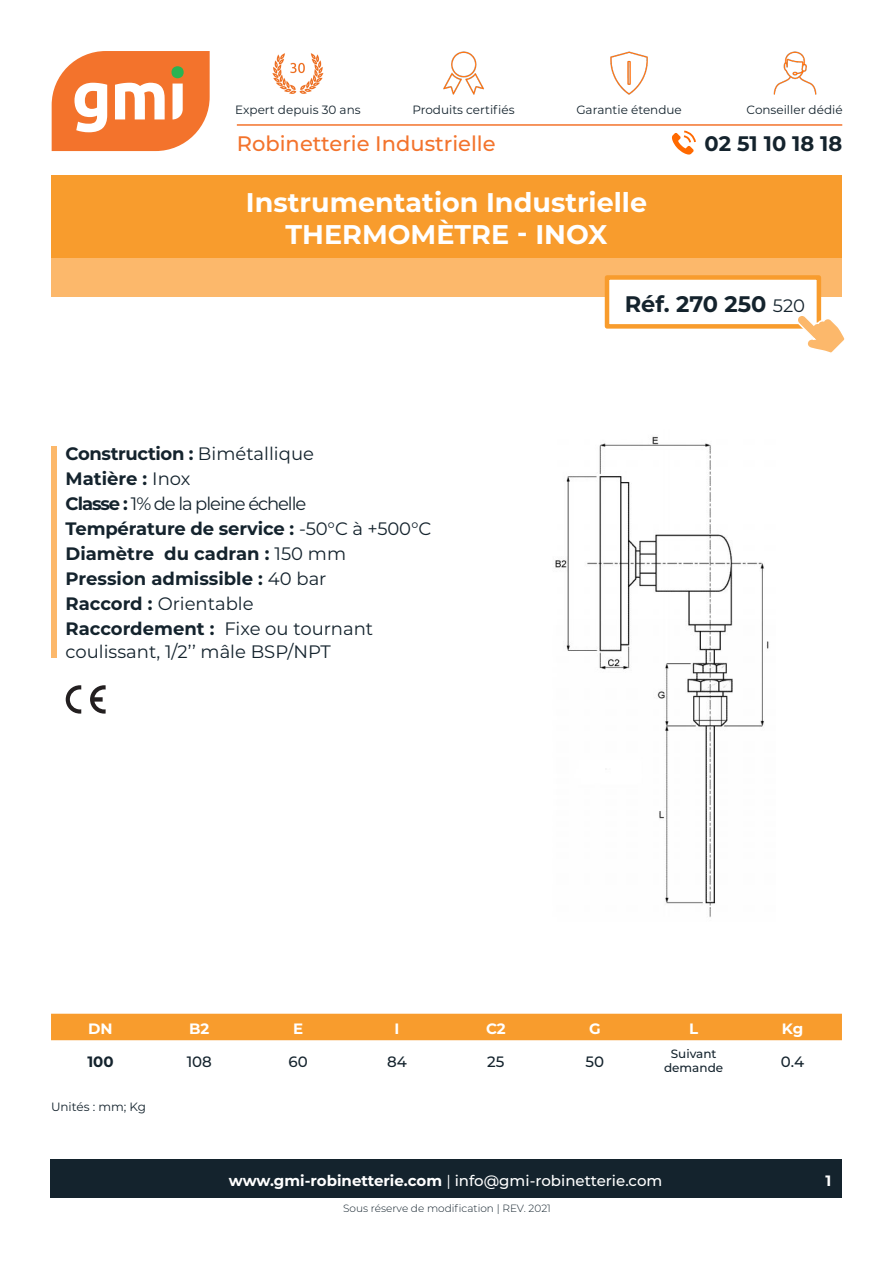
<style>
.page{position:relative;width:893px;height:1263px;background:#fff}
.page>*{position:absolute;margin:0;border:0;box-sizing:border-box;transform-origin:0 0}
.TITRE_Fiche_produit{font:700 27px "Montserrat";color:#fff}
.RÉFÉRENCE{font:700 22.5px "Montserrat";color:#14232d}
.t1{font:500 21px "Montserrat";color:#f3732c}
.t2{font:700 21px "Montserrat";color:#14232d}
.DESCRIPTIF{font:700 18px "Montserrat";letter-spacing:-.005em;color:#14232d}
.DESCRIPTIF-2{font:18px/22.5px "Montserrat";color:#14232d}
.DESCRIPTIF-3{font:18px "Montserrat";letter-spacing:-.06em;color:#14232d}
.t3{font:500 15px "Montserrat";color:#fff}
.t4{font:500 15px "Montserrat";color:#14232d}
.t5{font:700 15px "Montserrat";color:#fff}
.t6{font:700 15px "Montserrat";color:#14232d}
.MENTION_SPÉCIALE{font:12px "Montserrat";color:#14232d}
.t7{font:500 12px "Montserrat";color:#14232d}
.NOTE_BAS_DE_PAGE{font:300 10.5px "Montserrat";color:#14232d}
.s1{font-weight:400}
.s2{font-weight:700}
.s3{font-weight:400;font-size:18px}
</style>
<div class="page">
<div style="left:52px;top:175px;width:790px;height:83px;background:#f89c2d"></div>
<div style="left:52px;top:258px;width:790px;height:39px;background:#fcb86b"></div>
<div style="left:605px;top:275px;width:216px;height:54px;background:#fff;border:4px solid #f89c2d"></div>
<div style="left:50px;top:1160px;width:792px;height:38px;background:#14232d"></div>
<svg style="left:795px;top:313px;width:50px;height:40px"></svg>
<svg style="left:52px;top:51px;width:158px;height:100px"></svg>
<hr style="left:237px;top:124px;width:605px;height:2px;background:#f3732c">
<img style="left:443px;top:51px;width:41px;height:44px">
<img style="left:610px;top:51px;width:38px;height:44px">
<img style="left:773px;top:51px;width:44px;height:44px">
<svg style="left:672px;top:131px;width:24px;height:24px"></svg>
<img style="left:272px;top:53px;width:52px;height:41px">
<div style="left:51px;top:446px;width:6px;height:211px;background:#fcb86b"></div>
<svg style="left:66px;top:685px;width:15px;height:29px"></svg>
<svg style="left:90px;top:685px;width:16px;height:29px"></svg>
<div style="left:51px;top:1014px;width:791px;height:26px;background:#f89c2d"></div>
<img style="left:555px;top:436px;width:214px;height:481px">
<p class="MENTION_SPÉCIALE" style="left:235px;top:101px;width:127px">Expert depuis 30 ans</p>
<p class="MENTION_SPÉCIALE" style="left:412px;top:101px;width:104px">Produits certifiés</p>
<p class="MENTION_SPÉCIALE" style="left:576px;top:101px;width:107px">Garantie étendue</p>
<p class="MENTION_SPÉCIALE" style="left:747px;top:101px;width:98px">Conseiller dédié</p>
<p class="t1" style="left:237px;top:129px;width:260px">Robinetterie Industrielle</p>
<p class="t2" style="left:705px;top:129px;width:139px">02 51 10 18 18</p>
<p class="TITRE_Fiche_produit" style="left:246px;top:183px;width:403px">Instrumentation Industrielle</p>
<p class="TITRE_Fiche_produit" style="left:286px;top:215px;width:323px">THERMOMÈTRE - INOX</p>
<p class="DESCRIPTIF" style="left:66px;top:440px;width:250px">Construction : <span class="s1">Bimétallique</span></p>
<p class="DESCRIPTIF" style="left:66px;top:465px;width:126px">Matière : <span class="s1">Inox</span></p>
<p class="DESCRIPTIF-3" style="left:66px;top:491px;width:242px"><span class="s2">Classe :</span> 1% de la pleine échelle</p>
<p class="DESCRIPTIF" style="left:66px;top:515px;width:367px">Température de service : <span class="s1">-50°C à +500°C</span></p>
<p class="DESCRIPTIF" style="left:66px;top:540px;width:282px">Diamètre du cadran : <span class="s1">150 mm</span></p>
<p class="DESCRIPTIF" style="left:66px;top:566px;width:262px">Pression admissible : <span class="s1">40 bar</span></p>
<p class="DESCRIPTIF-2" style="left:66px;top:592px;width:190px"><span class="s2">Raccord :</span> Orientable</p>
<p class="DESCRIPTIF-2" style="left:66px;top:617px;width:309px"><span class="s2">Raccordement :</span> Fixe ou tournant coulissant, 1/2’’ mâle BSP/NPT</p>
<p class="RÉFÉRENCE" style="left:625px;top:288px;width:182px">Réf. 270 250 <span class="s3">520</span></p>
<p class="t5" style="left:88px;top:1018px;width:26px">DN</p>
<p class="t5" style="left:189px;top:1018px;width:22px">B2</p>
<p class="t5" style="left:293px;top:1018px;width:12px">E</p>
<p class="t5" style="left:395px;top:1018px;width:6px">I</p>
<p class="t5" style="left:486px;top:1018px;width:21px">C2</p>
<p class="t5" style="left:589px;top:1018px;width:13px">G</p>
<p class="t5" style="left:689px;top:1018px;width:11px">L</p>
<p class="t5" style="left:782px;top:1018px;width:23px">Kg</p>
<p class="t6" style="left:87px;top:1050px;width:28px">100</p>
<p class="t4" style="left:187px;top:1051px;width:27px">108</p>
<p class="t4" style="left:289px;top:1051px;width:21px">60</p>
<p class="t4" style="left:387px;top:1051px;width:21px">84</p>
<p class="t4" style="left:487px;top:1051px;width:19px">25</p>
<p class="t4" style="left:585px;top:1051px;width:20px">50</p>
<p class="t7" style="left:671px;top:1045px;width:47px">Suivant</p>
<p class="t7" style="left:664px;top:1059px;width:61px">demande</p>
<p class="t4" style="left:781px;top:1051px;width:25px">0.4</p>
<p class="MENTION_SPÉCIALE" style="left:51px;top:1099px;width:97px">Unités : mm; Kg</p>
<p class="t3" style="left:229px;top:1170px;width:435px"><span class="s2">www.gmi-robinetterie.com</span> <span class="s1">|</span> info@gmi-robinetterie.com</p>
<p class="t5" style="left:825px;top:1170px;width:7px">1</p>
<p class="NOTE_BAS_DE_PAGE" style="left:343px;top:1201px;width:209px">Sous réserve de modification | REV. 2021</p>
</div>
